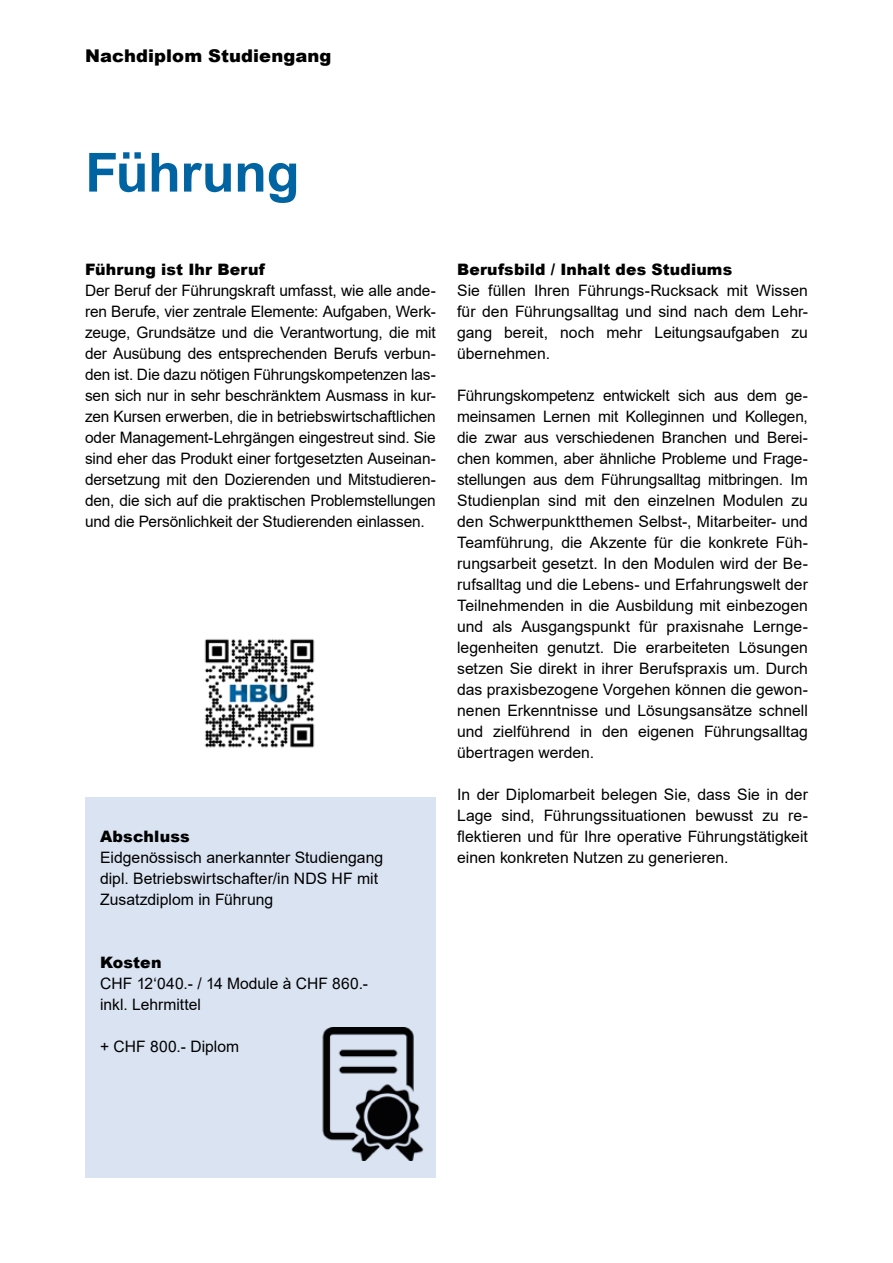
<style>
.page{position:relative;width:893px;height:1263px;background:#fff}
.page>*{position:absolute;margin:0;border:0;box-sizing:border-box;transform-origin:0 0}
.t1{font:700 54px "Arial";letter-spacing:-.01em;color:#0064a3}
.t2{font:900 17.55px "Arial";letter-spacing:.005em;color:#000}
.t3{font:15.75px/21px "Arial";color:#000;text-align:justify}
.t4{font:900 15.75px "Arial";letter-spacing:.01em;color:#000}
</style>
<div class="page">
<div style="left:85px;top:797px;width:351px;height:381px;background:#dae3f2"></div>
<img style="left:322px;top:1027px;width:102px;height:134px">
<img style="left:204px;top:639px;width:111px;height:109px">
<p class="t2" style="left:85px;top:43px;width:248px">Nachdiplom Studiengang</p>
<h1 class="t1" style="left:85px;top:135px;width:216px">Führung</h1>
<p class="t4" style="left:85px;top:258px;width:181px">Führung ist Ihr Beruf</p>
<p class="t3" style="left:85px;top:280px;width:352px">Der Beruf der Führungskraft umfasst, wie alle ande&shy;ren Berufe, vier zentrale Elemente: Aufgaben, Werk&shy;zeuge, Grundsätze und die Verantwortung, die mit der Ausübung des entsprechenden Berufs verbun&shy;den ist. Die dazu nötigen Führungskompetenzen las&shy;sen sich nur in sehr beschränktem Ausmass in kur&shy;zen Kursen erwerben, die in betriebswirtschaftlichen oder Management-Lehrgängen eingestreut sind. Sie sind eher das Produkt einer fortgesetzten Auseinan&shy;dersetzung mit den Dozierenden und Mitstudieren&shy;den, die sich auf die praktischen Problemstellungen und die Persönlichkeit der Studierenden einlassen.</p>
<p class="t4" style="left:100px;top:825px;width:91px">Abschluss</p>
<p class="t3" style="left:100px;top:847px;width:285px;text-align:left">Eidgenössisch anerkannter Studiengang dipl. Betriebswirtschafter/in NDS HF mit<br>Zusatzdiplom in Führung</p>
<p class="t4" style="left:100px;top:951px;width:63px">Kosten</p>
<p class="t3" style="left:100px;top:973px;width:269px">CHF 12‘040.- / 14 Module à CHF 860.- inkl. Lehrmittel</p>
<p class="t3" style="left:100px;top:1036px;width:140px">+ CHF 800.- Diplom</p>
<p class="t4" style="left:457px;top:258px;width:277px">Berufsbild / Inhalt des Studiums</p>
<p class="t3" style="left:457px;top:280px;width:352px">Sie füllen Ihren Führungs-Rucksack mit Wissen für den Führungsalltag und sind nach dem Lehr&shy;gang bereit, noch mehr Leitungsaufgaben zu übernehmen.</p>
<p class="t3" style="left:457px;top:385px;width:352px">Führungskompetenz entwickelt sich aus dem ge&shy;meinsamen Lernen mit Kolleginnen und Kollegen, die zwar aus verschiedenen Branchen und Berei&shy;chen kommen, aber ähnliche Probleme und Frage&shy;stellungen aus dem Führungsalltag mitbringen. Im Studienplan sind mit den einzelnen Modulen zu den Schwerpunktthemen Selbst-, Mitarbeiter- und Teamführung, die Akzente für die konkrete Füh&shy;rungsarbeit gesetzt. In den Modulen wird der Be&shy;rufsalltag und die Lebens- und Erfahrungswelt der Teilnehmenden in die Ausbildung mit einbezogen und als Ausgangspunkt für praxisnahe Lernge&shy;legenheiten genutzt. Die erarbeiteten Lösungen setzen Sie direkt in ihrer Berufspraxis um. Durch das praxisbezogene Vorgehen können die gewon&shy;nenen Erkenntnisse und Lösungsansätze schnell und zielführend in den eigenen Führungsalltag übertragen werden.</p>
<p class="t3" style="left:457px;top:784px;width:352px">In der Diplomarbeit belegen Sie, dass Sie in der Lage sind, Führungssituationen bewusst zu re&shy;flektieren und für Ihre operative Führungstätigkeit einen konkreten Nutzen zu generieren.</p>
</div>
